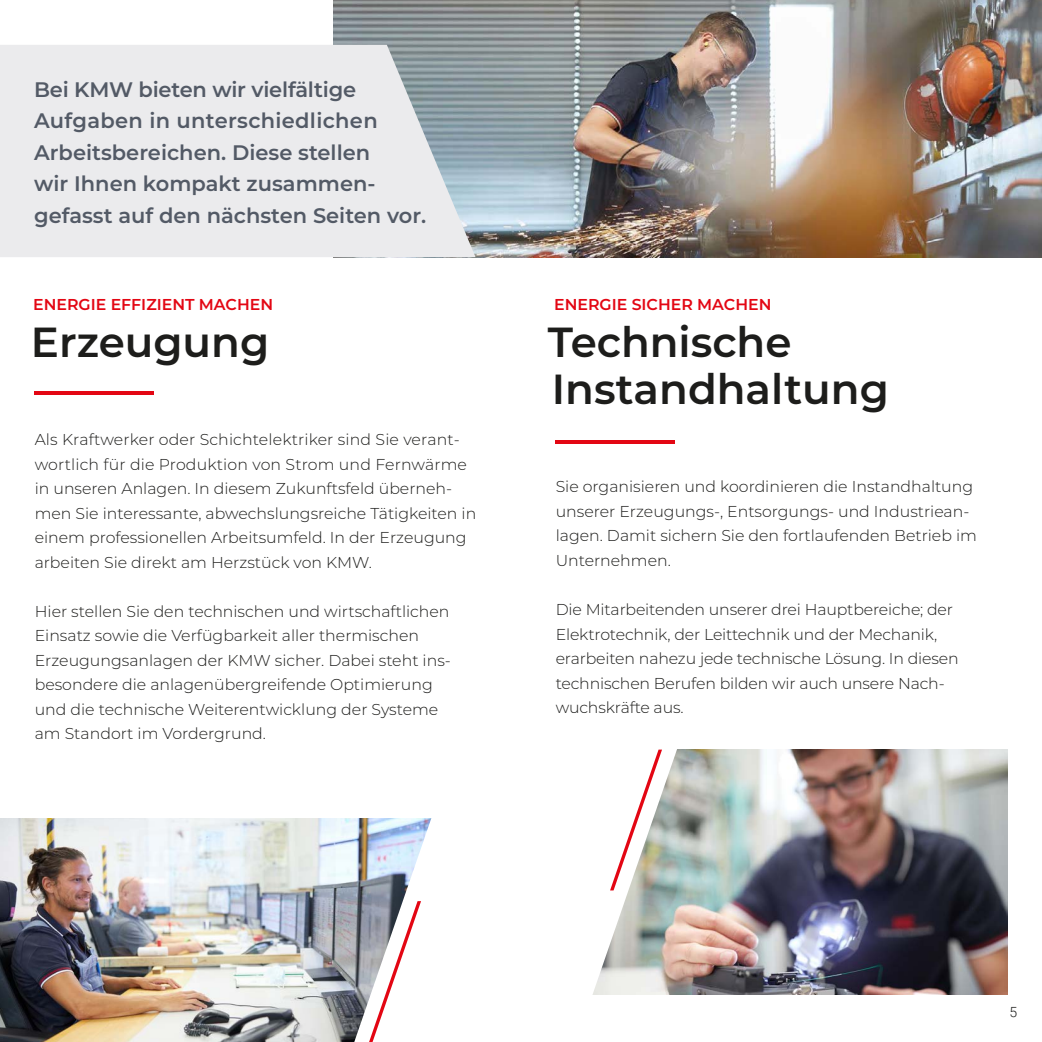
<style>
.page{position:relative;width:1042px;height:1042px;background:#fff}
.page>*{position:absolute;margin:0;border:0;box-sizing:border-box;transform-origin:0 0}
.t1{font:600 42px/47.2px "Montserrat";color:#1d1d1b}
.t2{font:600 21px/31.5px "Montserrat";color:#535a66}
.t3{font:300 15.75px/24.5px "Montserrat";color:#1d1d1b}
.t4{font:600 15.75px "Montserrat";color:#e30613}
.t5{font:300 14px "Roboto";color:#1d1d1b}
</style>
<div class="page">
<img style="left:726px;top:749px;width:281px;height:245px">
<img style="left:0;top:819px;width:354px;height:223px">
<svg style="left:354px;top:749px;width:372px;height:293px"></svg>
<img style="left:334px;top:0;width:708px;height:257px">
<svg style="left:369px;top:901px;width:52px;height:141px"></svg>
<div style="left:0;top:45px;width:475px;height:212px;background:#ebebed"></div>
<svg style="left:610px;top:749px;width:52px;height:141px"></svg>
<hr style="left:556px;top:440px;width:119px;height:3px;background:#e30613">
<hr style="left:35px;top:392px;width:119px;height:3px;background:#e30613">
<h2 class="t2" style="left:34px;top:72px;width:394px">Bei KMW bieten wir vielfältige<br>Aufgaben in unterschiedlichen<br>Arbeitsbereichen. Diese stellen<br>wir Ihnen kompakt zusammen&shy;gefasst auf den nächsten Seiten vor.</h2>
<p class="t4" style="left:33px;top:293px;width:241px">ENERGIE EFFIZIENT MACHEN</p>
<h1 class="t1" style="left:31px;top:317px;width:240px">Erzeugung</h1>
<p class="t3" style="left:35px;top:427px;width:443px">Als Kraftwerker oder Schichtelektriker sind Sie verant&shy;wortlich für die Produktion von Strom und Fernwärme in unseren Anlagen. In diesem Zukunftsfeld überneh&shy;men Sie interessante, abwechslungsreiche Tätigkeiten in einem professionellen Arbeitsumfeld. In der Erzeugung arbeiten Sie direkt am Herzstück von KMW.</p>
<p class="t3" style="left:35px;top:598px;width:416px">Hier stellen Sie den technischen und wirtschaftlichen Einsatz sowie die Verfügbarkeit aller thermischen Erzeugungsanlagen der KMW sicher. Dabei steht ins&shy;besondere die anlagenübergreifende Optimierung und die technische Weiterentwicklung der Systeme am Standort im Vordergrund.</p>
<p class="t4" style="left:554px;top:293px;width:219px">ENERGIE SICHER MACHEN</p>
<h1 class="t1" style="left:548px;top:317px;width:343px">Technische<br>Instandhaltung</h1>
<p class="t3" style="left:556px;top:474px;width:423px">Sie organisieren und koordinieren die Instandhaltung unserer Erzeugungs-, Entsorgungs- und Industriean&shy;lagen. Damit sichern Sie den fortlaufenden Betrieb im Unternehmen.</p>
<p class="t3" style="left:556px;top:596px;width:404px">Die Mitarbeitenden unserer drei Hauptbereiche; der Elektrotechnik, der Leittechnik und der Mechanik, erarbeiten nahezu jede technische Lösung. In diesen technischen Berufen bilden wir auch unsere Nach&shy;wuchskräfte aus.</p>
<p class="t5" style="left:1009px;top:1002px;width:9px">5</p>
</div>
